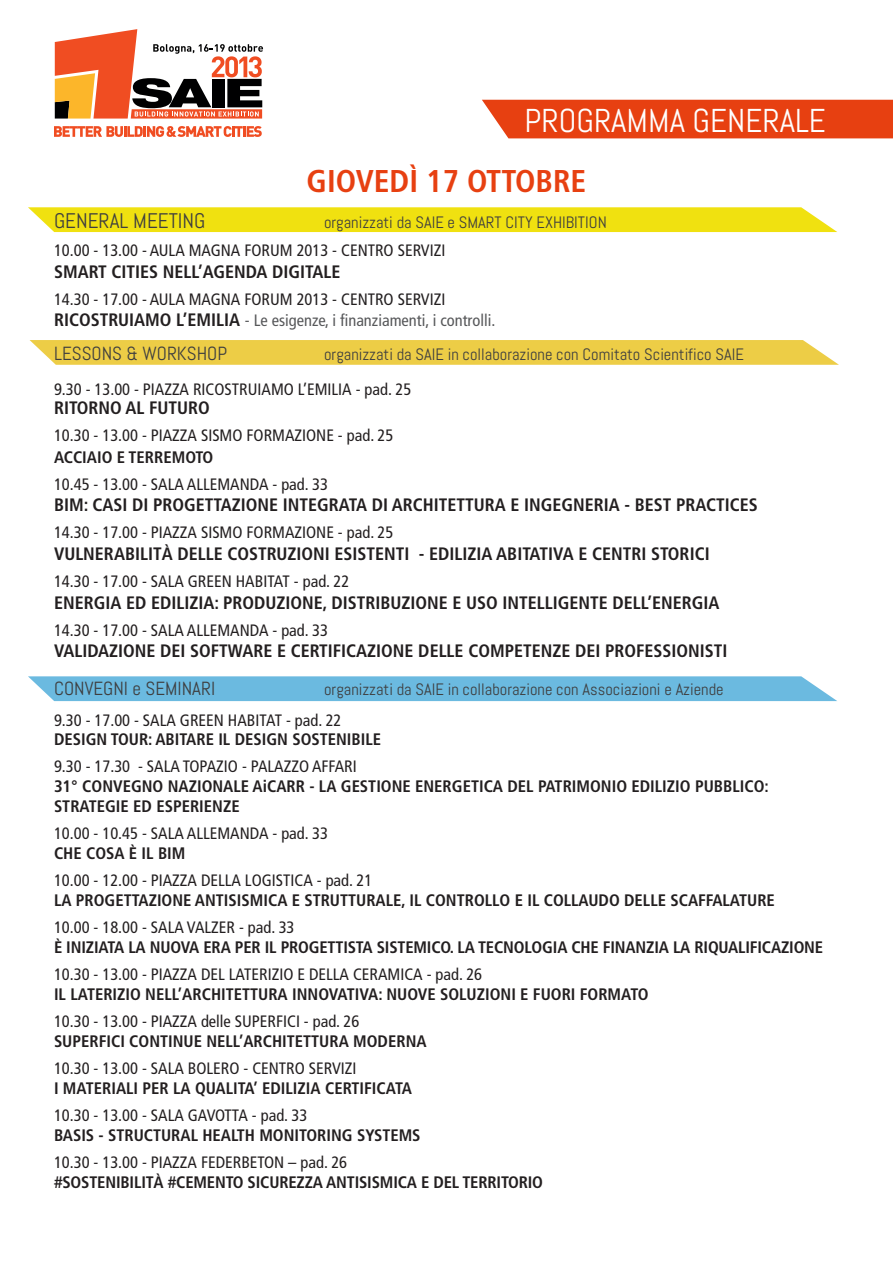
<style>
.page{position:relative;width:893px;height:1263px;background:#fff}
.page>*{position:absolute;margin:0;border:0;box-sizing:border-box;transform-origin:0 0}
.t1{font:33px "Abel";color:#fff}
.t2{font:700 condensed 31.5px "Frutiger";color:#e74011}
.t3{font:21.15px "Abel";color:#3e3e3f}
.t4{font:19.05px "Abel";color:#3e3e3f}
.t5{font:700 condensed 18px "Frutiger";color:#231f20}
.t6{font:700 condensed 16.65px "Frutiger";color:#231f20}
.t7{font:condensed 16.5px "Frutiger";color:#231f20}
.t8{font:16.5px "Abel";color:#3e3e3f}
.t9{font:condensed 16.5px "Frutiger";color:#57585a}
.s1{font-weight:700;font-size:18px;color:#231f20}
</style>
<div class="page">
<svg style="left:55px;top:29px;width:208px;height:90px"></svg>
<svg style="left:54px;top:126px;width:208px;height:11px"></svg>
<div style="left:482px;top:100px;width:411px;height:38px;background:#e74011"></div>
<svg style="left:28px;top:207px;width:809px;height:25px;background:#f0e21c"></svg>
<svg style="left:30px;top:340px;width:809px;height:25px;background:#edcf4f"></svg>
<svg style="left:28px;top:676px;width:809px;height:25px;background:#72bde1"></svg>
<p class="t1" style="left:525px;top:100px;width:303px">PROGRAMMA GENERALE</p>
<p class="t2" style="left:307px;top:162px;width:281px">GIOVEDÌ 17 OTTOBRE</p>
<p class="t3" style="left:54px;top:207px;width:153px">GENERAL MEETING</p>
<p class="t8" style="left:324px;top:212px;width:284px">organizzati da SAIE e SMART CITY EXHIBITION</p>
<p class="t7" style="left:54px;top:241px;width:393px">10.00 - 13.00 - AULA MAGNA FORUM 2013 - CENTRO SERVIZI</p>
<p class="t5" style="left:54px;top:261px;width:288px">SMART CITIES NELL’AGENDA DIGITALE</p>
<p class="t7" style="left:54px;top:289px;width:393px">14.30 - 17.00 - AULA MAGNA FORUM 2013 - CENTRO SERVIZI</p>
<p class="t9" style="left:54px;top:311px;width:443px"><span class="s1">RICOSTRUIAMO L’EMILIA</span> - Le esigenze, i finanziamenti, i controlli.</p>
<p class="t4" style="left:54px;top:341px;width:174px">LESSONS &amp; WORKSHOP</p>
<p class="t8" style="left:324px;top:343px;width:421px">organizzati da SAIE in collaborazione con Comitato Scientifico SAIE</p>
<p class="t7" style="left:54px;top:379px;width:359px">9.30 - 13.00 - PIAZZA RICOSTRUIAMO L’EMILIA - pad. 25</p>
<p class="t5" style="left:54px;top:397px;width:157px">RITORNO AL FUTURO</p>
<p class="t7" style="left:54px;top:426px;width:341px">10.30 - 13.00 - PIAZZA SISMO FORMAZIONE - pad. 25</p>
<p class="t6" style="left:54px;top:447px;width:161px">ACCIAIO E TERREMOTO</p>
<p class="t7" style="left:54px;top:474px;width:275px">10.45 - 13.00 - SALA ALLEMANDA - pad. 33</p>
<p class="t5" style="left:54px;top:494px;width:705px">BIM: CASI DI PROGETTAZIONE INTEGRATA DI ARCHITETTURA E INGEGNERIA - BEST PRACTICES</p>
<p class="t7" style="left:54px;top:523px;width:341px">14.30 - 17.00 - PIAZZA SISMO FORMAZIONE - pad. 25</p>
<p class="t5" style="left:54px;top:543px;width:657px">VULNERABILITÀ DELLE COSTRUZIONI ESISTENTI - EDILIZIA ABITATIVA E CENTRI STORICI</p>
<p class="t7" style="left:54px;top:572px;width:297px">14.30 - 17.00 - SALA GREEN HABITAT - pad. 22</p>
<p class="t5" style="left:54px;top:592px;width:667px">ENERGIA ED EDILIZIA: PRODUZIONE, DISTRIBUZIONE E USO INTELLIGENTE DELL’ENERGIA</p>
<p class="t7" style="left:54px;top:620px;width:275px">14.30 - 17.00 - SALA ALLEMANDA - pad. 33</p>
<p class="t5" style="left:54px;top:640px;width:675px">VALIDAZIONE DEI SOFTWARE E CERTIFICAZIONE DELLE COMPETENZE DEI PROFESSIONISTI</p>
<p class="t4" style="left:54px;top:676px;width:163px">CONVEGNI e SEMINARI</p>
<p class="t8" style="left:324px;top:679px;width:401px">organizzati da SAIE in collaborazione con Associazioni e Aziende</p>
<p class="t7" style="left:54px;top:710px;width:289px">9.30 - 17.00 - SALA GREEN HABITAT - pad. 22</p>
<p class="t6" style="left:54px;top:730px;width:329px">DESIGN TOUR: ABITARE IL DESIGN SOSTENIBILE</p>
<p class="t7" style="left:54px;top:757px;width:304px">9.30 - 17.30 - SALA TOPAZIO - PALAZZO AFFARI</p>
<p class="t6" style="left:54px;top:777px;width:716px">31° CONVEGNO NAZIONALE AiCARR - LA GESTIONE ENERGETICA DEL PATRIMONIO EDILIZIO PUBBLICO:</p>
<p class="t6" style="left:54px;top:797px;width:187px">STRATEGIE ED ESPERIENZE</p>
<p class="t7" style="left:54px;top:824px;width:275px">10.00 - 10.45 - SALA ALLEMANDA - pad. 33</p>
<p class="t6" style="left:54px;top:844px;width:133px">CHE COSA È IL BIM</p>
<p class="t7" style="left:54px;top:871px;width:320px">10.00 - 12.00 - PIAZZA DELLA LOGISTICA - pad. 21</p>
<p class="t6" style="left:54px;top:891px;width:722px">LA PROGETTAZIONE ANTISISMICA E STRUTTURALE, IL CONTROLLO E IL COLLAUDO DELLE SCAFFALATURE</p>
<p class="t7" style="left:54px;top:918px;width:242px">10.00 - 18.00 - SALA VALZER - pad. 33</p>
<p class="t6" style="left:54px;top:938px;width:771px">È INIZIATA LA NUOVA ERA PER IL PROGETTISTA SISTEMICO. LA TECNOLOGIA CHE FINANZIA LA RIQUALIFICAZIONE</p>
<p class="t7" style="left:54px;top:965px;width:430px">10.30 - 13.00 - PIAZZA DEL LATERIZIO E DELLA CERAMICA - pad. 26</p>
<p class="t6" style="left:54px;top:985px;width:596px">IL LATERIZIO NELL’ARCHITETTURA INNOVATIVA: NUOVE SOLUZIONI E FUORI FORMATO</p>
<p class="t7" style="left:54px;top:1012px;width:307px">10.30 - 13.00 - PIAZZA delle SUPERFICI - pad. 26</p>
<p class="t6" style="left:54px;top:1031px;width:374px">SUPERFICI CONTINUE NELL’ARCHITETTURA MODERNA</p>
<p class="t7" style="left:54px;top:1059px;width:304px">10.30 - 13.00 - SALA BOLERO - CENTRO SERVIZI</p>
<p class="t6" style="left:54px;top:1078px;width:359px">I MATERIALI PER LA QUALITA’ EDILIZIA CERTIFICATA</p>
<p class="t7" style="left:54px;top:1106px;width:255px">10.30 - 13.00 - SALA GAVOTTA - pad. 33</p>
<p class="t6" style="left:54px;top:1125px;width:368px">BASIS - STRUCTURAL HEALTH MONITORING SYSTEMS</p>
<p class="t7" style="left:54px;top:1153px;width:295px">10.30 - 13.00 - PIAZZA FEDERBETON – pad. 26</p>
<p class="t6" style="left:54px;top:1172px;width:491px">#SOSTENIBILITÀ #CEMENTO SICUREZZA ANTISISMICA E DEL TERRITORIO</p>
</div>
